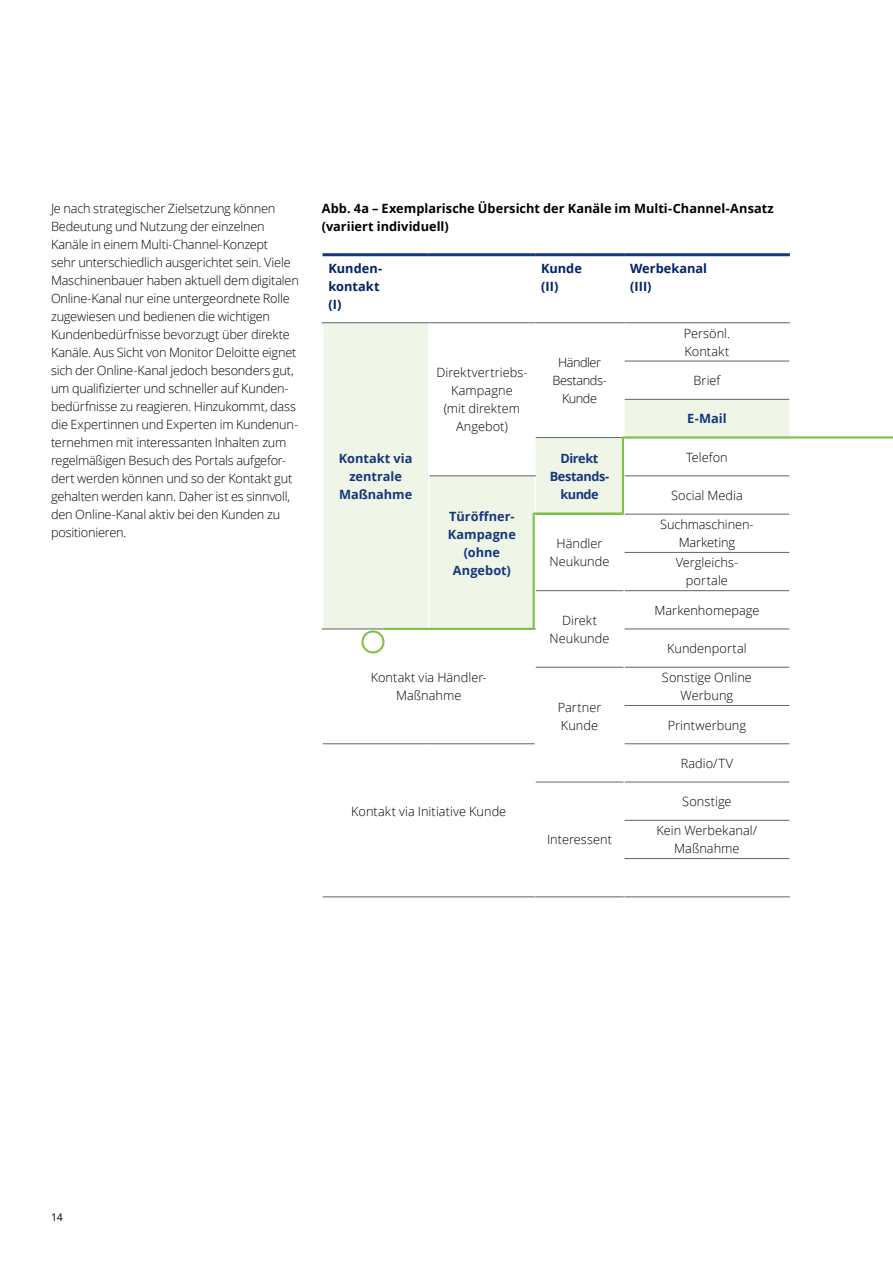
<style>
.page{position:relative;width:893px;height:1263px;background:#fff}
.page>*{position:absolute;margin:0;border:0;box-sizing:border-box;transform-origin:0 0}
.t1{font:300 12.75px/18px "Open Sans";letter-spacing:-.015em;color:#000;text-align:center}
.t2{font:300 12.75px/18px "Open Sans";letter-spacing:.005em;color:#000}
.t3{font:700 12.75px/18px "Open Sans";letter-spacing:.005em;color:#000}
.t4{font:700 12.75px/18px "Open Sans";color:#14377d;text-align:center}
.t5{font:700 12.75px/18px "Open Sans";letter-spacing:.005em;color:#012169}
.t6{font:300 12.75px/18px "Open Sans";letter-spacing:-.035em;color:#000;text-align:center}
.t7{font:700 12.75px/18px "Open Sans";letter-spacing:-.035em;color:#14377d;text-align:center}
.t8{font:10.5px "Open Sans";color:#000}
</style>
<div class="page">
<svg style="left:323px;top:323px;width:467px;height:306px"></svg>
<hr style="left:429px;top:322px;width:106px;height:1px;background:#5f636a">
<hr style="left:535px;top:322px;width:89px;height:1px;background:#5f636a">
<hr style="left:624px;top:322px;width:166px;height:1px;background:#5f636a">
<hr style="left:624px;top:361px;width:166px;height:1px;background:#5f636a">
<hr style="left:624px;top:399px;width:166px;height:1px;background:#5f636a">
<hr style="left:323px;top:743px;width:106px;height:1px;background:#5f636a">
<hr style="left:624px;top:820px;width:166px;height:1px;background:#5f636a">
<hr style="left:624px;top:858px;width:166px;height:1px;background:#5f636a">
<hr style="left:322px;top:896px;width:107px;height:1px;background:#5f636a">
<hr style="left:429px;top:896px;width:106px;height:1px;background:#5f636a">
<hr style="left:535px;top:896px;width:89px;height:1px;background:#5f636a">
<hr style="left:624px;top:896px;width:166px;height:1px;background:#5f636a">
<hr style="left:322px;top:253px;width:107px;height:3px;background:#14377d">
<hr style="left:429px;top:253px;width:106px;height:3px;background:#14377d">
<hr style="left:535px;top:253px;width:89px;height:3px;background:#14377d">
<hr style="left:624px;top:253px;width:166px;height:3px;background:#14377d">
<hr style="left:535px;top:323px;width:1px;height:38px;background:#fff">
<hr style="left:535px;top:361px;width:1px;height:38px;background:#fff">
<hr style="left:535px;top:399px;width:1px;height:39px;background:#fff">
<hr style="left:624px;top:323px;width:1px;height:38px;background:#fff">
<hr style="left:624px;top:361px;width:1px;height:38px;background:#fff">
<hr style="left:624px;top:399px;width:1px;height:39px;background:#fff">
<hr style="left:322px;top:858px;width:1px;height:39px;background:#fff">
<hr style="left:535px;top:858px;width:1px;height:39px;background:#fff">
<hr style="left:624px;top:820px;width:1px;height:38px;background:#fff">
<hr style="left:624px;top:858px;width:1px;height:39px;background:#fff">
<hr style="left:428px;top:323px;width:2px;height:38px;background:#fff">
<hr style="left:428px;top:361px;width:2px;height:38px;background:#fff">
<hr style="left:428px;top:399px;width:2px;height:39px;background:#fff">
<hr style="left:322px;top:322px;width:107px;height:1px;background:#5f636a">
<hr style="left:322px;top:629px;width:107px;height:1px;background:#5f636a">
<div style="left:361px;top:630px;width:23px;height:23px;border:2px solid #80c342;border-radius:50%"></div>
<svg style="left:382px;top:435px;width:511px;height:348px"></svg>
<p class="t1" style="left:51px;top:199px;width:249px;text-align:left">Je nach strategischer Zielsetzung können Bedeutung und Nutzung der einzelnen Kanäle in einem Multi-Channel-Konzept<br>sehr unterschiedlich ausgerichtet sein. Viele Maschinenbauer haben aktuell dem digitalen Online-Kanal nur eine untergeordnete Rolle zugewiesen und bedienen die wichtigen Kundenbedürfnisse bevorzugt über direkte Kanäle. Aus Sicht von Monitor Deloitte eignet sich der Online-Kanal jedoch besonders gut, um qualifizierter und schneller auf Kunden&shy;bedürfnisse zu reagieren. Hinzukommt, dass die Expertinnen und Experten im Kundenun&shy;ternehmen mit interessanten Inhalten zum regelmäßigen Besuch des Portals aufgefor&shy;dert werden können und so der Kontakt gut gehalten werden kann. Daher ist es sinnvoll, den Online-Kanal aktiv bei den Kunden zu positionieren.</p>
<p class="t3" style="left:322px;top:199px;width:454px">Abb. 4a – Exemplarische Übersicht der Kanäle im Multi-Channel-Ansatz (variiert individuell)</p>
<p class="t5" style="left:328px;top:259px;width:55px">Kunden&shy;kontakt (I)</p>
<p class="t5" style="left:541px;top:259px;width:42px">Kunde (II)</p>
<p class="t5" style="left:630px;top:259px;width:79px">Werbekanal (III)</p>
<p class="t2" style="left:684px;top:324px;width:48px">Persönl.<br>Kontakt</p>
<p class="t1" style="left:693px;top:371px;width:29px">Brief</p>
<p class="t4" style="left:687px;top:409px;width:41px">E-Mail</p>
<p class="t1" style="left:436px;top:363px;width:92px">Direktvertriebs-<br>Kampagne<br>(mit direktem<br>Angebot)</p>
<p class="t6" style="left:553px;top:353px;width:55px">Händler<br>Bestands-<br>Kunde</p>
<p class="t7" style="left:550px;top:449px;width:61px">Direkt<br>Bestands&shy;kunde</p>
<p class="t1" style="left:686px;top:448px;width:43px">Telefon</p>
<p class="t4" style="left:339px;top:449px;width:75px">Kontakt via zentrale<br>Maßnahme</p>
<p class="t2" style="left:671px;top:486px;width:73px">Social Media</p>
<p class="t4" style="left:448px;top:507px;width:69px">Türöffner-<br>Kampagne (ohne<br>Angebot)</p>
<p class="t1" style="left:660px;top:515px;width:95px">Suchmaschinen-<br>Marketing</p>
<p class="t2" style="left:676px;top:553px;width:64px;text-align:center">Vergleichs&shy;portale</p>
<p class="t1" style="left:550px;top:534px;width:61px">Händler<br>Neukunde</p>
<p class="t8" style="left:51px;top:1210px;width:13px">14</p>
<p class="t1" style="left:371px;top:668px;width:117px">Kontakt via Händler-<br>Maßnahme</p>
<p class="t2" style="left:351px;top:802px;width:157px">Kontakt via Initiative Kunde</p>
<p class="t1" style="left:550px;top:611px;width:61px">Direkt<br>Neukunde</p>
<p class="t1" style="left:558px;top:698px;width:45px;text-align:left">Partner<br>Kunde</p>
<p class="t1" style="left:547px;top:830px;width:66px">Interessent</p>
<p class="t1" style="left:654px;top:601px;width:106px">Markenhomepage</p>
<p class="t2" style="left:667px;top:639px;width:81px">Kundenportal</p>
<p class="t1" style="left:662px;top:668px;width:92px">Sonstige Online<br>Werbung</p>
<p class="t2" style="left:668px;top:716px;width:80px">Printwerbung</p>
<p class="t1" style="left:681px;top:754px;width:54px">Radio/TV</p>
<p class="t2" style="left:682px;top:792px;width:51px">Sonstige</p>
<p class="t1" style="left:657px;top:821px;width:102px">Kein Werbekanal/<br>Maßnahme</p>
</div>
